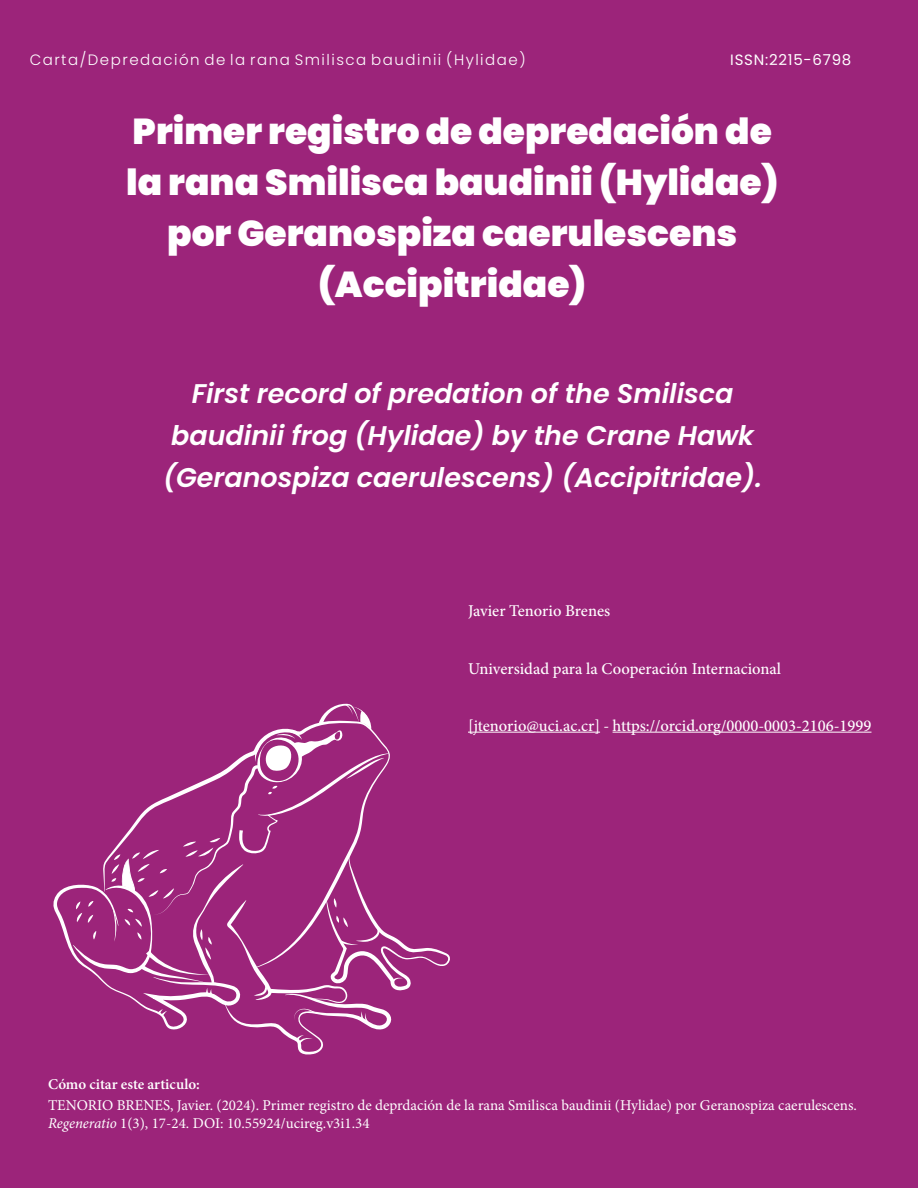
<style>
.page{position:relative;width:918px;height:1188px;background:#9c247a}
.page>*{position:absolute;margin:0;border:0;box-sizing:border-box;transform-origin:0 0}
.t1{font:900 36px/51px "Poppins";color:#fff;text-align:center}
.t2{font:italic 600 27px/42px "Poppins";color:#fff;text-align:center}
.t3{font:500 16.5px "Minion Pro";color:#fff}
.t4{font:15px/18px "Minion Pro";color:#fff}
.t5{font:300 15px "Poppins";letter-spacing:.1em;color:#fff}
.t6{font:600 15px "Minion Pro";color:#fff}
.t7{font:15px "Poppins";letter-spacing:.05em;color:#fff}
.s1{font-style:italic}
</style>
<div class="page">
<hr style="left:468px;top:732px;width:132px;height:1px;background:#fff">
<hr style="left:613px;top:732px;width:258px;height:1px;background:#fff">
<svg style="left:53px;top:704px;width:397px;height:351px"></svg>
<p class="t5" style="left:30px;top:51px;width:497px">Carta/Depredación de la rana Smilisca baudinii (Hylidae)</p>
<p class="t7" style="left:730px;top:51px;width:123px">ISSN:2215-6798</p>
<h1 class="t1" style="left:126px;top:106px;width:654px">Primer registro de depredación de la rana Smilisca baudinii (Hylidae) por Geranospiza caerulescens (Accipitridae)</h1>
<h2 class="t2" style="left:163px;top:372px;width:601px">First record of predation of the Smilisca baudinii frog (Hylidae) by the Crane Hawk (Geranospiza caerulescens) (Accipitridae).</h2>
<p class="t3" style="left:468px;top:600px;width:144px">Javier Tenorio Brenes</p>
<p class="t3" style="left:468px;top:657px;width:315px">Universidad para la Cooperación Internacional</p>
<p class="t3" style="left:468px;top:714px;width:405px">[jtenorio@uci.ac.cr] - https://orcid.org/0000-0003-2106-1999</p>
<p class="t6" style="left:48px;top:1074px;width:153px">Cómo citar este articulo:</p>
<p class="t4" style="left:48px;top:1096px;width:810px">TENORIO BRENES, Javier. (2024). Primer registro de deprdación de la rana Smilisca baudinii (Hylidae) por Geranospiza caerulescens.<br><span class="s1">Regeneratio</span> 1(3), 17-24. DOI: 10.55924/ucireg.v3i1.34</p>
</div>
